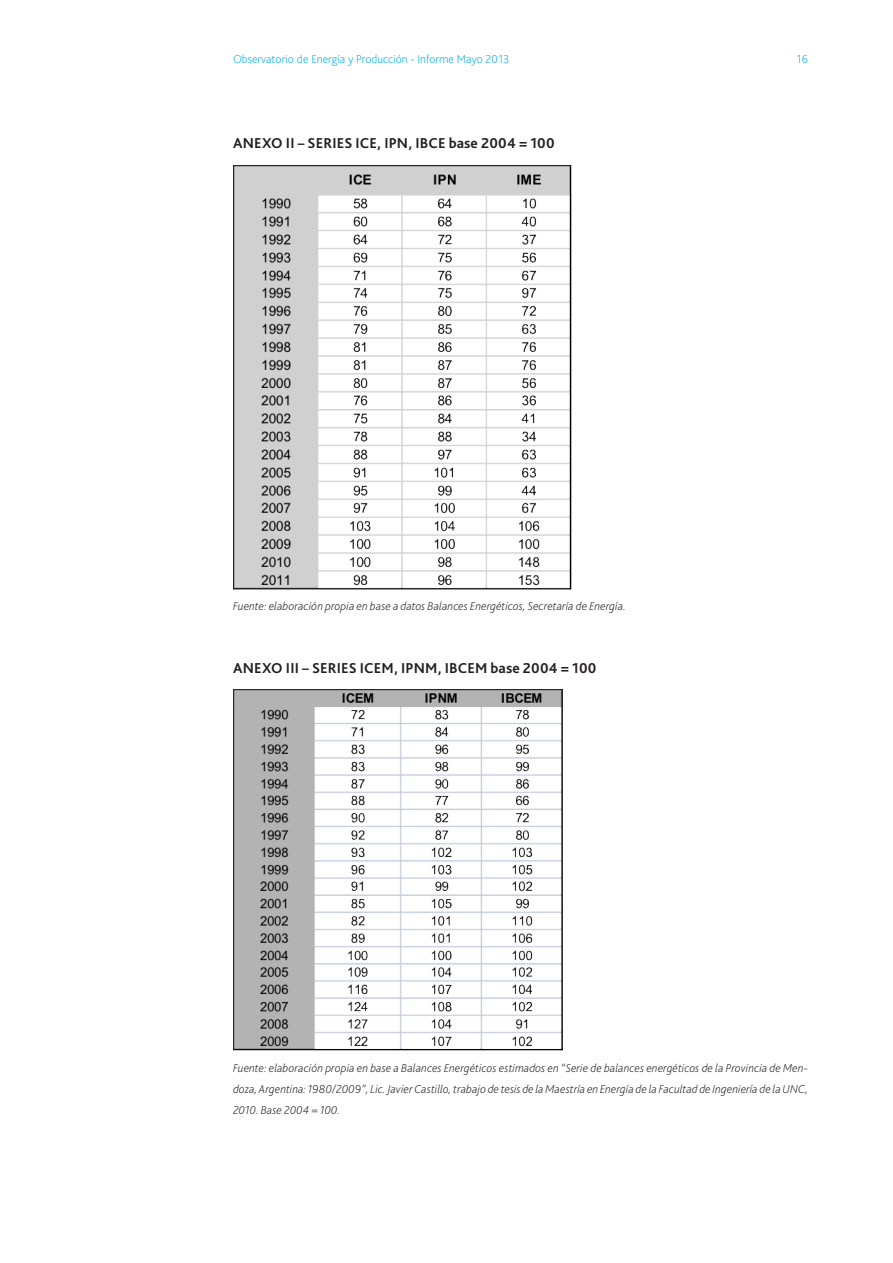
<style>
.page{position:relative;width:893px;height:1263px;background:#fff}
.page>*{position:absolute;margin:0;border:0;box-sizing:border-box;transform-origin:0 0}
.t1{font:700 15px "Bliss Pro";letter-spacing:.01em;color:#231f20}
.t2{font:italic 200 12px/21px "Bliss Pro";letter-spacing:.005em;color:#231f20;text-align:justify}
.t3{font:200 12px "Bliss Pro";color:#00aeef}
</style>
<div class="page">
<img style="left:233px;top:166px;width:338px;height:424px">
<img style="left:233px;top:689px;width:330px;height:361px">
<p class="t3" style="left:233px;top:51px;width:278px">Observatorio de Energía y Producción - Informe Mayo 2013</p>
<p class="t3" style="left:797px;top:51px;width:12px">16</p>
<p class="t1" style="left:233px;top:134px;width:323px">ANEXO II – SERIES ICE, IPN, IBCE base 2004 = 100</p>
<p class="t2" style="left:233px;top:595px;width:394px">Fuente: elaboración propia en base a datos Balances Energéticos, Secretaría de Energía.</p>
<p class="t1" style="left:233px;top:659px;width:365px">ANEXO III – SERIES ICEM, IPNM, IBCEM base 2004 = 100</p>
<p class="t2" style="left:233px;top:1057px;width:576px">Fuente: elaboración propia en base a Balances Energéticos estimados en “Serie de balances energéticos de la Provincia de Men&shy;doza, Argentina: 1980/2009”, Lic. Javier Castillo, trabajo de tesis de la Maestría en Energía de la Facultad de Ingeniería de la UNC, 2010. Base 2004 = 100.</p>
</div>
